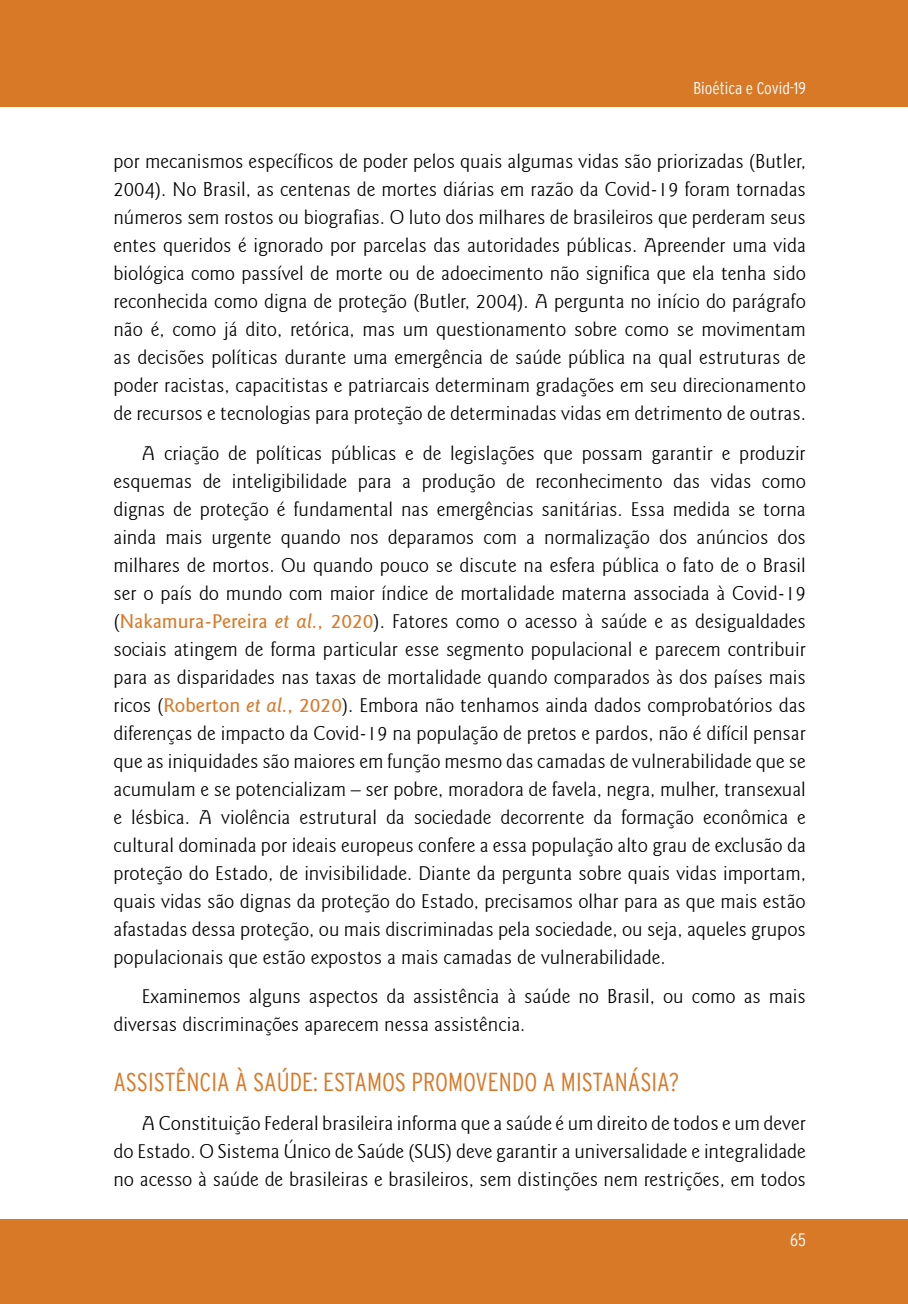
<style>
.page{position:relative;width:908px;height:1304px;background:#fff}
.page>*{position:absolute;margin:0;border:0;box-sizing:border-box;transform-origin:0 0}
.subiitulo_-_nivel_1{font:300 condensed 26px "Interstate";color:#d87928}
.corpo_do_texto{font:300 20px/28px "Goudy Sans IT Cby BT";color:#000;text-align:justify}
.t1{font:300 condensed 18px "Interstate";color:#fff}
.t2{font:300 condensed 17px "Interstate";color:#fff}
.s1{font-weight:500;color:#d87928}
.s2{font-weight:500;font-style:italic;color:#d87928}
</style>
<div class="page">
<div style="left:0;top:1219px;width:907px;height:85px;background:#d87928"></div>
<div style="left:0;top:0;width:907px;height:107px;background:#d87928"></div>
<p class="t2" style="left:693px;top:78px;width:114px">Bioética e Covid-19</p>
<p class="corpo_do_texto" style="left:113px;top:148px;width:693px">por mecanismos específicos de poder pelos quais algumas vidas são priorizadas (Butler, 2004). No Brasil, as centenas de mortes diárias em razão da Covid-19 foram tornadas números sem rostos ou biografias. O luto dos milhares de brasileiros que perderam seus entes queridos é ignorado por parcelas das autoridades públicas. Apreender uma vida biológica como passível de morte ou de adoecimento não significa que ela tenha sido reconhecida como digna de proteção (Butler, 2004). A pergunta no início do parágrafo não é, como já dito, retórica, mas um questionamento sobre como se movimentam as decisões políticas durante uma emergência de saúde pública na qual estruturas de poder racistas, capacitistas e patriarcais determinam gradações em seu direcionamento de recursos e tecnologias para proteção de determinadas vidas em detrimento de outras.</p>
<p class="corpo_do_texto" style="left:113px;top:439px;width:693px;text-indent:28px">A criação de políticas públicas e de legislações que possam garantir e produzir esquemas de inteligibilidade para a produção de reconhecimento das vidas como dignas de proteção é fundamental nas emergências sanitárias. Essa medida se torna ainda mais urgente quando nos deparamos com a normalização dos anúncios dos milhares de mortos. Ou quando pouco se discute na esfera pública o fato de o Brasil ser o país do mundo com maior índice de mortalidade materna associada à Covid-19 (<span class="s1">Nakamura-Pereira</span> <span class="s2">et al.</span><span class="s1">, 2020</span>). Fatores como o acesso à saúde e as desigualdades sociais atingem de forma particular esse segmento populacional e parecem contribuir para as disparidades nas taxas de mortalidade quando comparados às dos países mais ricos (<span class="s1">Roberton</span> <span class="s2">et al.</span><span class="s1">, 2020</span>). Embora não tenhamos ainda dados comprobatórios das diferenças de impacto da Covid-19 na população de pretos e pardos, não é difícil pensar que as iniquidades são maiores em função mesmo das camadas de vulnerabilidade que se acumulam e se potencializam – ser pobre, moradora de favela, negra, mulher, transexual e lésbica. A violência estrutural da sociedade decorrente da formação econômica e cultural dominada por ideais europeus confere a essa população alto grau de exclusão da proteção do Estado, de invisibilidade. Diante da pergunta sobre quais vidas importam, quais vidas são dignas da proteção do Estado, precisamos olhar para as que mais estão afastadas dessa proteção, ou mais discriminadas pela sociedade, ou seja, aqueles grupos populacionais que estão expostos a mais camadas de vulnerabilidade.</p>
<p class="corpo_do_texto" style="left:113px;top:982px;width:693px;text-indent:28px">Examinemos alguns aspectos da assistência à saúde no Brasil, ou como as mais diversas discriminações aparecem nessa assistência.</p>
<p class="subiitulo_-_nivel_1" style="left:113px;top:1067px;width:567px">ASSISTÊNCIA À SAÚDE: ESTAMOS PROMOVENDO A MISTANÁSIA?</p>
<p class="corpo_do_texto" style="left:113px;top:1109px;width:693px;text-indent:28px">A Constituição Federal brasileira informa que a saúde é um direito de todos e um dever do Estado. O Sistema Único de Saúde (SUS) deve garantir a universalidade e integralidade no acesso à saúde de brasileiras e brasileiros, sem distinções nem restrições, em todos</p>
<p class="t1" style="left:789px;top:1230px;width:17px">65</p>
</div>
